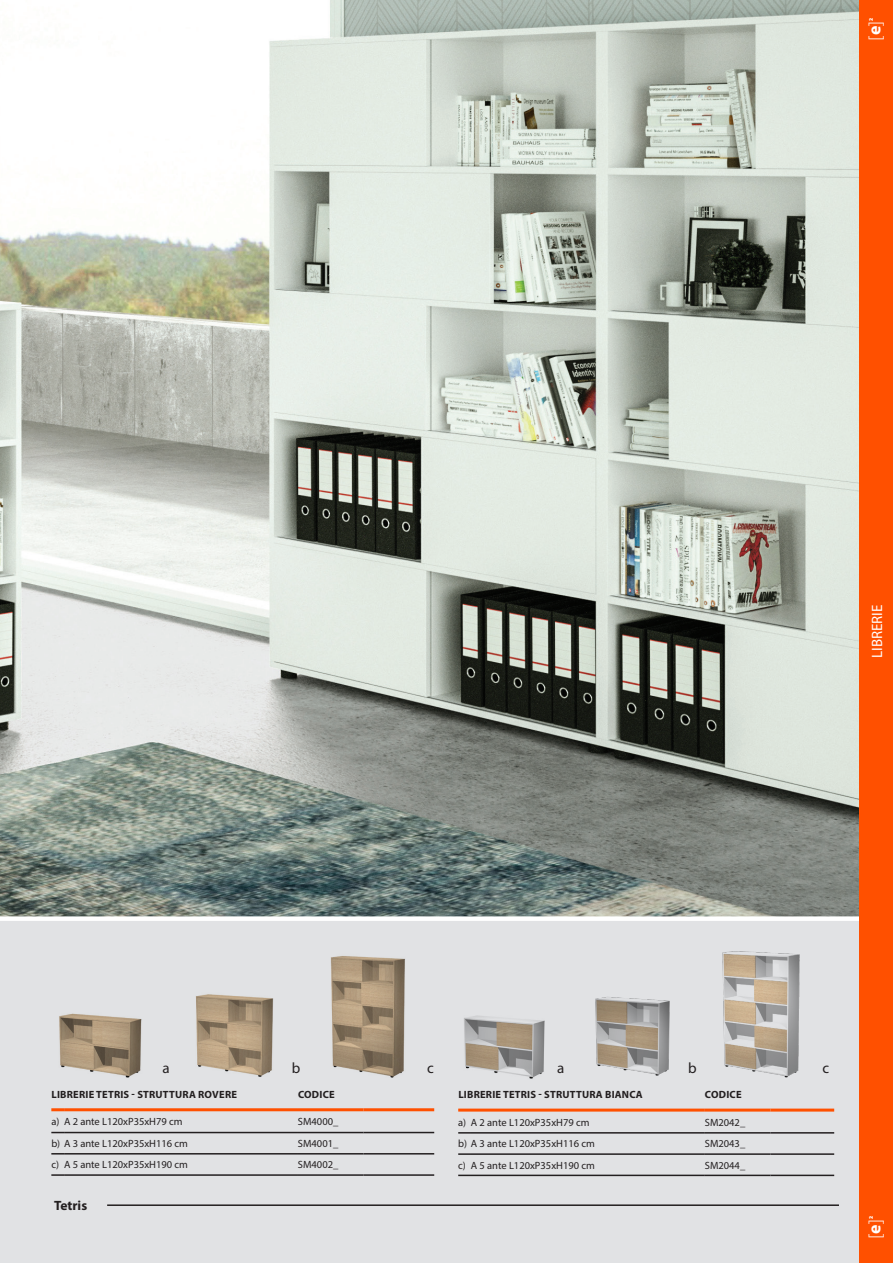
<style>
.page{position:relative;width:893px;height:1263px;background:#fff}
.page>*{position:absolute;margin:0;border:0;box-sizing:border-box;transform-origin:0 0}
.t1{font:300 19.2px "Myriad Pro";color:#fff}
.t2{font:15px "Myriad Pro";color:#fff}
.t3{font:15px "Myriad Pro";color:#231f20}
.t4{font:700 13.5px "Myriad Pro";color:#231f20}
.corpo_tabella{font:10.5px "Myriad Pro";color:#231f20}
.intestazio{font:700 10.5px "Myriad Pro";letter-spacing:.02em;color:#231f20}
.s1{font-weight:700;font-size:17.85px}
</style>
<div class="page">
<img style="left:0;top:0;width:859px;height:916px">
<div style="left:0;top:916px;width:859px;height:347px;background:#e1e2e4"></div>
<img style="left:581px;top:985px;width:102px;height:93px">
<img style="left:175px;top:973px;width:115px;height:105px">
<img style="left:709px;top:942px;width:124px;height:136px">
<img style="left:318px;top:949px;width:119px;height:129px">
<img style="left:449px;top:987px;width:114px;height:93px">
<img style="left:44px;top:984px;width:116px;height:96px">
<svg style="left:458px;top:1108px;width:13px;height:3px"></svg>
<hr style="left:471px;top:1108px;width:234px;height:3px;background:#ff5000">
<hr style="left:705px;top:1108px;width:65px;height:3px;background:#ff5000">
<hr style="left:770px;top:1108px;width:64px;height:3px;background:#ff5000">
<hr style="left:705px;top:1132px;width:65px;height:1px;background:#231f20">
<hr style="left:770px;top:1132px;width:64px;height:1px;background:#231f20">
<svg style="left:458px;top:1153px;width:13px;height:2px"></svg>
<hr style="left:471px;top:1153px;width:234px;height:2px;background:#231f20">
<hr style="left:705px;top:1153px;width:65px;height:2px;background:#231f20">
<hr style="left:770px;top:1153px;width:64px;height:2px;background:#231f20">
<svg style="left:458px;top:1174px;width:13px;height:2px"></svg>
<hr style="left:471px;top:1174px;width:234px;height:2px;background:#231f20">
<hr style="left:705px;top:1174px;width:65px;height:2px;background:#231f20">
<hr style="left:770px;top:1174px;width:64px;height:2px;background:#231f20">
<svg style="left:458px;top:1132px;width:13px;height:1px"></svg>
<hr style="left:471px;top:1132px;width:234px;height:1px;background:#231f20">
<svg style="left:51px;top:1108px;width:13px;height:3px"></svg>
<hr style="left:64px;top:1108px;width:234px;height:3px;background:#ff5000">
<hr style="left:298px;top:1108px;width:66px;height:3px;background:#ff5000">
<hr style="left:364px;top:1108px;width:70px;height:3px;background:#ff5000">
<hr style="left:298px;top:1132px;width:66px;height:1px;background:#231f20">
<hr style="left:364px;top:1132px;width:70px;height:1px;background:#231f20">
<svg style="left:51px;top:1153px;width:13px;height:1px"></svg>
<hr style="left:64px;top:1153px;width:234px;height:1px;background:#231f20">
<hr style="left:298px;top:1153px;width:66px;height:1px;background:#231f20">
<hr style="left:364px;top:1153px;width:70px;height:1px;background:#231f20">
<svg style="left:51px;top:1174px;width:13px;height:2px"></svg>
<hr style="left:64px;top:1174px;width:234px;height:2px;background:#231f20">
<hr style="left:298px;top:1174px;width:66px;height:2px;background:#231f20">
<hr style="left:364px;top:1174px;width:70px;height:2px;background:#231f20">
<svg style="left:51px;top:1132px;width:13px;height:1px"></svg>
<hr style="left:64px;top:1132px;width:234px;height:1px;background:#231f20">
<div style="left:859px;top:0;width:34px;height:1263px;background:#ff5000"></div>
<hr style="left:107px;top:1204px;width:732px;height:2px;background:#231f20">
<h1 class="t1" style="left:864px;top:41px;width:24px;rotate:-90deg">[<span class="s1">e</span>]<sup>²</sup></h1>
<p class="t2" style="left:868px;top:658px;width:55px;rotate:-90deg">LIBRERIE</p>
<p class="t3" style="left:163px;top:1058px;width:9px">a</p>
<p class="t3" style="left:292px;top:1058px;width:10px">b</p>
<p class="t3" style="left:427px;top:1058px;width:8px">c</p>
<p class="t3" style="left:557px;top:1058px;width:9px">a</p>
<p class="t3" style="left:688px;top:1058px;width:10px">b</p>
<p class="t3" style="left:822px;top:1058px;width:8px">c</p>
<p class="intestazio" style="left:458px;top:1088px;width:186px">LIBRERIE TETRIS - STRUTTURA BIANCA</p>
<p class="intestazio" style="left:705px;top:1088px;width:38px">CODICE</p>
<p class="corpo_tabella" style="left:458px;top:1116px;width:133px">a) A 2 ante L120xP35xH79 cm</p>
<p class="corpo_tabella" style="left:705px;top:1116px;width:42px">SM2042_</p>
<p class="corpo_tabella" style="left:458px;top:1137px;width:138px">b) A 3 ante L120xP35xH116 cm</p>
<p class="corpo_tabella" style="left:705px;top:1137px;width:42px">SM2043_</p>
<p class="corpo_tabella" style="left:458px;top:1159px;width:9px">c)</p>
<p class="corpo_tabella" style="left:471px;top:1159px;width:125px">A 5 ante L120xP35xH190 cm</p>
<p class="corpo_tabella" style="left:705px;top:1159px;width:42px">SM2044_</p>
<p class="intestazio" style="left:51px;top:1088px;width:187px">LIBRERIE TETRIS - STRUTTURA ROVERE</p>
<p class="intestazio" style="left:298px;top:1088px;width:38px">CODICE</p>
<p class="corpo_tabella" style="left:51px;top:1115px;width:133px">a) A 2 ante L120xP35xH79 cm</p>
<p class="corpo_tabella" style="left:298px;top:1115px;width:42px">SM4000_</p>
<p class="corpo_tabella" style="left:51px;top:1137px;width:138px">b) A 3 ante L120xP35xH116 cm</p>
<p class="corpo_tabella" style="left:298px;top:1137px;width:42px">SM4001_</p>
<p class="corpo_tabella" style="left:51px;top:1158px;width:9px">c)</p>
<p class="corpo_tabella" style="left:64px;top:1158px;width:125px">A 5 ante L120xP35xH190 cm</p>
<p class="corpo_tabella" style="left:298px;top:1158px;width:42px">SM4002_</p>
<p class="t4" style="left:54px;top:1196px;width:35px">Tetris</p>
<h1 class="t1" style="left:864px;top:1239px;width:24px;rotate:-90deg">[<span class="s1">e</span>]<sup>²</sup></h1>
</div>
